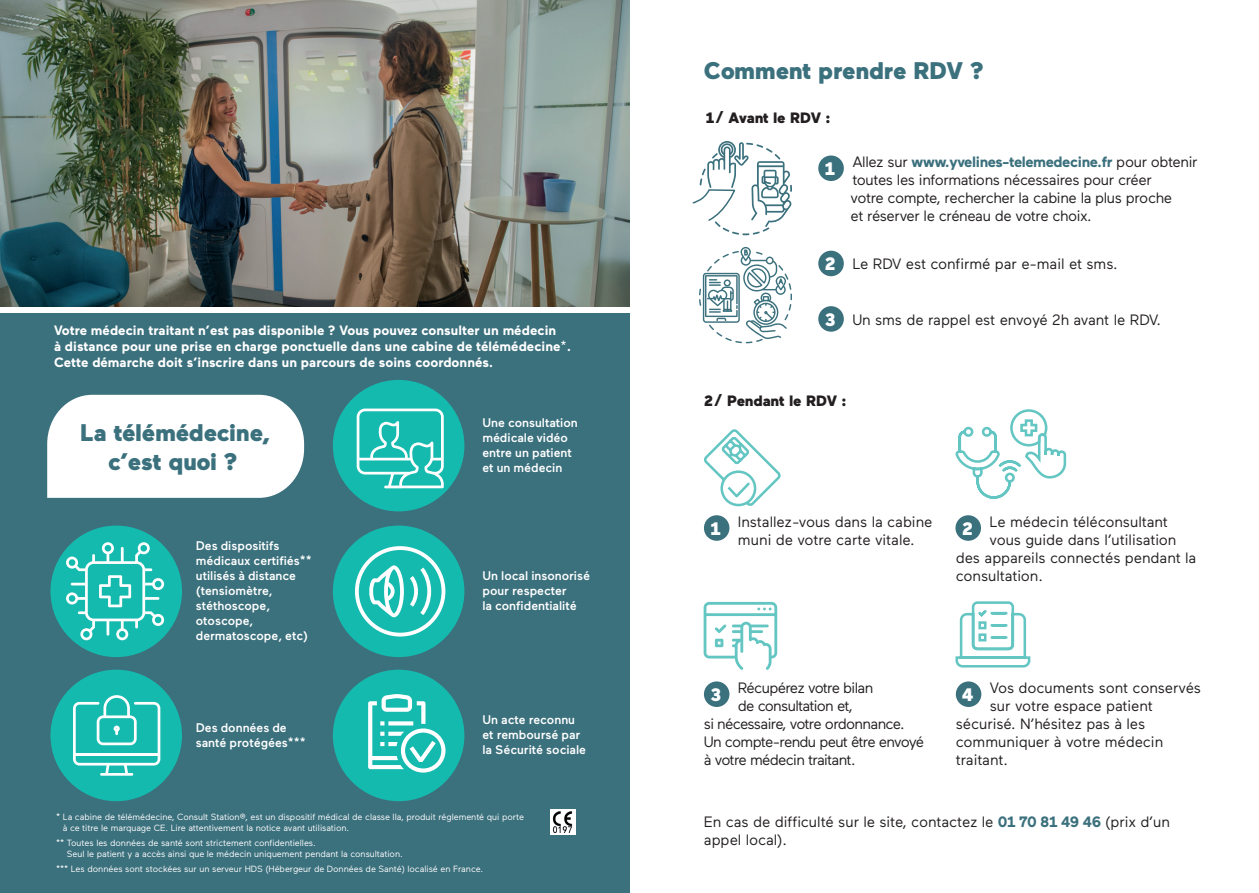
<style>
.page{position:relative;width:1259px;height:893px;background:#fff}
.page>*{position:absolute;margin:0;border:0;box-sizing:border-box;transform-origin:0 0}
.t1{font:900 24px "Maax";letter-spacing:-.01em;color:#3b707d}
.t2{font:900 18px "Maax";color:#fff}
.t3{font:15px/18px "Maax";letter-spacing:-.015em;color:#231f20}
.t4{font:15px "Maax";letter-spacing:-.05em;color:#231f20}
.t5{font:900 15px "Maax";letter-spacing:-.01em;color:#231f20}
.t6{font:700 13.5px/16.2px "Maax";color:#fff}
.t7{font:500 12.45px/15px "Maax";color:#fff}
.t8{font:9px/10.8px "Maax";letter-spacing:-.01em;color:#fff}
.s1{font-weight:400}
.s2{font-weight:700;color:#3b707d}
</style>
<div class="page">
<div style="left:0;top:313px;width:629px;height:580px;background:#3b707d"></div>
<div style="left:333px;top:526px;width:131px;height:131px;background:#15baae;border-radius:50%"></div>
<div style="left:50px;top:526px;width:132px;height:131px;background:#15baae;border-radius:50%"></div>
<svg style="left:355px;top:546px;width:90px;height:90px"></svg>
<div style="left:50px;top:670px;width:132px;height:131px;background:#15baae;border-radius:50%"></div>
<div style="left:333px;top:670px;width:131px;height:131px;background:#15baae;border-radius:50%"></div>
<svg style="left:73px;top:695px;width:87px;height:81px"></svg>
<svg style="left:66px;top:542px;width:98px;height:98px"></svg>
<div style="left:333px;top:380px;width:131px;height:131px;background:#15baae;border-radius:50%"></div>
<svg style="left:357px;top:409px;width:87px;height:79px"></svg>
<svg style="left:368px;top:694px;width:77px;height:79px"></svg>
<div style="left:818px;top:155px;width:26px;height:26px;background:#3b707d;border-radius:50%"></div>
<div style="left:818px;top:251px;width:26px;height:25px;background:#3b707d;border-radius:50%"></div>
<div style="left:818px;top:306px;width:26px;height:26px;background:#3b707d;border-radius:50%"></div>
<svg style="left:699px;top:247px;width:93px;height:96px"></svg>
<div style="left:704px;top:515px;width:25px;height:26px;background:#3b707d;border-radius:50%"></div>
<div style="left:955px;top:515px;width:26px;height:26px;background:#3b707d;border-radius:50%"></div>
<div style="left:704px;top:681px;width:25px;height:26px;background:#3b707d;border-radius:50%"></div>
<div style="left:956px;top:681px;width:25px;height:26px;background:#3b707d;border-radius:50%"></div>
<svg style="left:955px;top:601px;width:76px;height:67px"></svg>
<svg style="left:955px;top:409px;width:112px;height:90px"></svg>
<svg style="left:703px;top:602px;width:74px;height:68px"></svg>
<svg style="left:704px;top:429px;width:77px;height:78px"></svg>
<svg style="left:692px;top:141px;width:100px;height:94px"></svg>
<img style="left:0;top:0;width:629px;height:306px">
<div style="left:47px;top:395px;width:257px;height:103px;background:#fff"></div>
<div style="left:550px;top:809px;width:25px;height:25px;background:#fff"></div>
<img style="left:552px;top:811px;width:21px;height:21px">
<p class="t6" style="left:54px;top:322px;width:519px">Votre médecin traitant n’est pas disponible ? Vous pouvez consulter un médecin<br>à distance pour une prise en charge ponctuelle dans une cabine de télémédecine<span class="s1">*</span>.<br>Cette démarche doit s’inscrire dans un parcours de soins coordonnés.</p>
<p class="t1" style="left:80px;top:419px;width:191px">La télémédecine,</p>
<p class="t1" style="left:108px;top:448px;width:131px">c’est quoi ?</p>
<p class="t7" style="left:196px;top:539px;width:117px">Des dispositifs médicaux certifiés** utilisés à distance (tensiomètre, stéthoscope, otoscope, dermatoscope, etc)</p>
<p class="t7" style="left:196px;top:720px;width:111px">Des données de santé protégées***</p>
<p class="t7" style="left:482px;top:415px;width:97px">Une consultation médicale vidéo entre un patient et un médecin</p>
<p class="t7" style="left:482px;top:569px;width:109px">Un local insonorisé pour respecter<br>la confidentialité</p>
<p class="t7" style="left:482px;top:713px;width:105px">Un acte reconnu et remboursé par la Sécurité sociale</p>
<p class="t8" style="left:63px;top:812px;width:463px;text-indent:-7px">* La cabine de télémédecine, Consult Station®, est un dispositif médical de classe IIa, produit réglementé qui porte à ce titre le marquage CE. Lire attentivement la notice avant utilisation.</p>
<p class="t8" style="left:67px;top:837px;width:337px;text-indent:-11px">** Toutes les données de santé sont strictement confidentielles.<br>Seul le patient y a accès ainsi que le médecin uniquement pendant la consultation.</p>
<p class="t8" style="left:56px;top:863px;width:428px">*** Les données sont stockées sur un serveur HDS (Hébergeur de Données de Santé) localisé en France.</p>
<p class="t1" style="left:704px;top:57px;width:281px">Comment prendre RDV ?</p>
<p class="t5" style="left:706px;top:109px;width:126px">1/ Avant le RDV :</p>
<p class="t2" style="left:825px;top:159px;width:12px">1</p>
<p class="t2" style="left:824px;top:254px;width:13px">2</p>
<p class="t3" style="left:850px;top:153px;width:349px">Allez sur <span class="s2">www.yvelines-telemedecine.fr</span> pour obtenir toutes les informations nécessaires pour créer<br>votre compte, rechercher la cabine la plus proche<br>et réserver le créneau de votre choix.</p>
<p class="t3" style="left:852px;top:255px;width:267px">Le RDV est confirmé par e-mail et sms.</p>
<p class="t2" style="left:824px;top:309px;width:13px">3</p>
<p class="t3" style="left:852px;top:311px;width:310px">Un sms de rappel est envoyé 2h avant le RDV.</p>
<p class="t5" style="left:704px;top:392px;width:144px">2/ Pendant le RDV :</p>
<p class="t3" style="left:738px;top:512px;width:196px">Installez-vous dans la cabine muni de votre carte vitale.</p>
<p class="t3" style="left:989px;top:512px;width:180px">Le médecin téléconsultant</p>
<p class="t3" style="left:989px;top:530px;width:188px">vous guide dans l’utilisation</p>
<p class="t3" style="left:956px;top:548px;width:242px">des appareils connectés pendant la</p>
<p class="t3" style="left:956px;top:566px;width:89px">consultation.</p>
<p class="t2" style="left:710px;top:518px;width:12px">1</p>
<p class="t2" style="left:961px;top:518px;width:13px">2</p>
<p class="t4" style="left:738px;top:679px;width:137px">Récupérez votre bilan</p>
<p class="t4" style="left:738px;top:697px;width:116px">de consultation et,</p>
<p class="t4" style="left:704px;top:715px;width:202px">si nécessaire, votre ordonnance.</p>
<p class="t4" style="left:704px;top:733px;width:222px">Un compte‑ rendu peut être envoyé</p>
<p class="t4" style="left:704px;top:751px;width:153px">à votre médecin traitant.</p>
<p class="t3" style="left:990px;top:679px;width:213px">Vos documents sont conservés</p>
<p class="t3" style="left:990px;top:697px;width:165px">sur votre espace patient</p>
<p class="t3" style="left:956px;top:715px;width:191px">sécurisé. N’hésitez pas à les</p>
<p class="t3" style="left:956px;top:733px;width:209px">communiquer à votre médecin</p>
<p class="t3" style="left:956px;top:751px;width:54px">traitant.</p>
<p class="t2" style="left:710px;top:684px;width:13px">3</p>
<p class="t2" style="left:962px;top:684px;width:13px">4</p>
<p class="t3" style="left:704px;top:813px;width:467px">En cas de difficulté sur le site, contactez le <span class="s2">01 70 81 49 46</span> (prix d’un appel local).</p>
</div>
